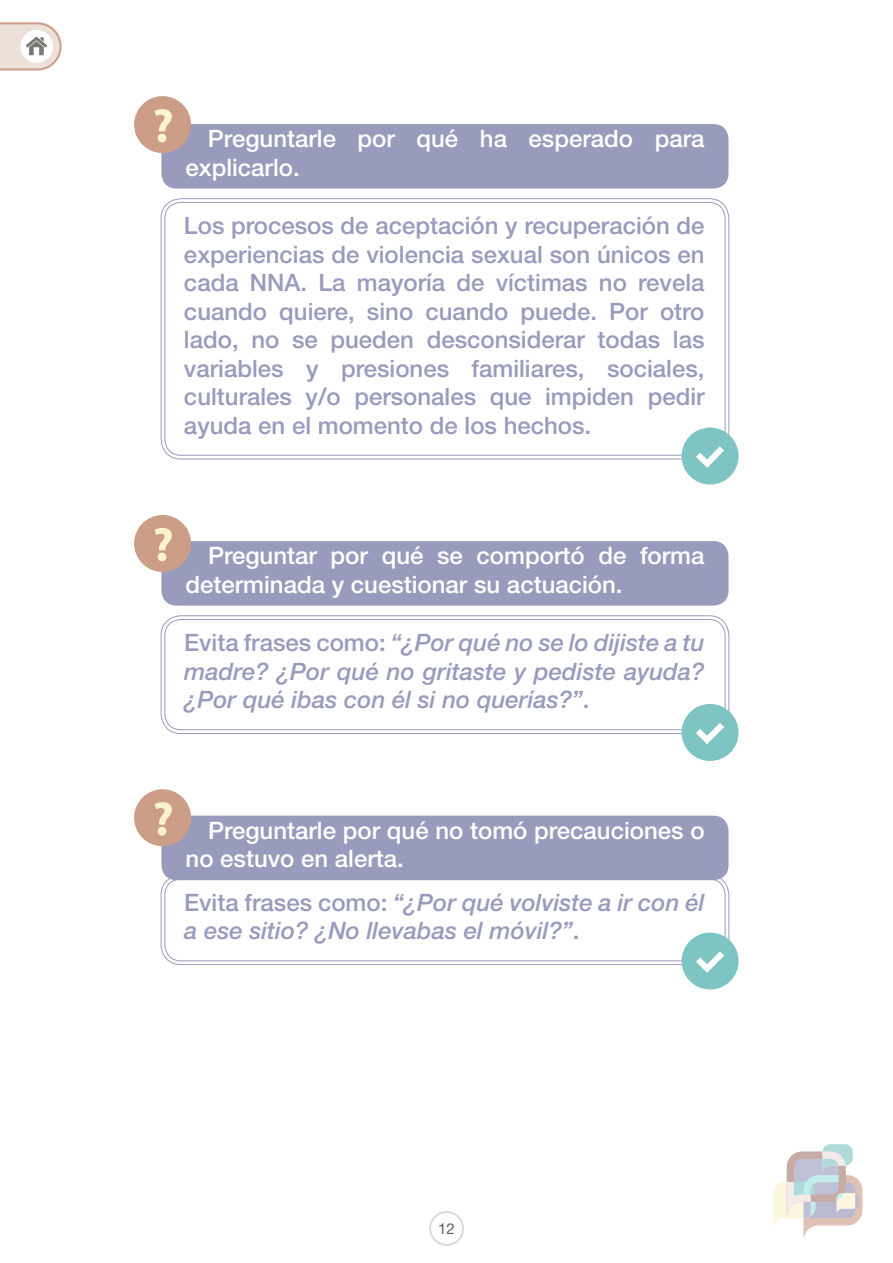
<style>
.page{position:relative;width:893px;height:1263px;background:#fff}
.page>*{position:absolute;margin:0;border:0;box-sizing:border-box;transform-origin:0 0}
.t1{font:500 24px/28.5px "Helvetica Neue LT Std";color:#999bbd;text-align:justify}
.t2{font:italic 500 24px/28.5px "Helvetica Neue LT Std";color:#999bbd;text-align:justify}
.t3{font:500 24px/28.5px "Helvetica Neue LT Std";color:#fff}
.t4{font:15px "Helvetica Neue LT Std";color:#605e5e}
.s1{font-style:normal}
</style>
<div class="page">
<svg style="left:429px;top:1211px;width:35px;height:35px"></svg>
<svg style="left:773px;top:1144px;width:89px;height:95px"></svg>
<svg style="left:0;top:22px;width:62px;height:49px"></svg>
<div style="left:161px;top:124px;width:567px;height:65px;background:#999bbd;border-radius:15px"></div>
<div style="left:161px;top:198px;width:568px;height:261px;border:1px solid #999bbd;border-radius:20px"></div>
<div style="left:164px;top:202px;width:561px;height:254px;border:1px solid #999bbd;border-radius:16px"></div>
<div style="left:161px;top:541px;width:567px;height:65px;background:#999bbd;border-radius:15px"></div>
<div style="left:161px;top:615px;width:568px;height:119px;border:1px solid #999bbd;border-radius:20px"></div>
<div style="left:164px;top:619px;width:561px;height:111px;border:1px solid #999bbd;border-radius:16px"></div>
<div style="left:161px;top:816px;width:567px;height:64px;background:#999bbd;border-radius:15px"></div>
<div style="left:161px;top:875px;width:568px;height:90px;border:1px solid #999bbd;border-radius:20px"></div>
<div style="left:164px;top:879px;width:561px;height:82px;border:1px solid #999bbd;border-radius:16px"></div>
<div style="left:134px;top:96px;width:57px;height:57px;background:#cc9e87;border-radius:50%"></div>
<svg style="left:155px;top:109px;width:17px;height:22px"></svg>
<div style="left:158px;top:134px;width:8px;height:8px;background:#fcf2cc;border-radius:50%"></div>
<div style="left:682px;top:932px;width:57px;height:57px;background:#7dc4c2;border-radius:50%"></div>
<svg style="left:696px;top:951px;width:28px;height:22px"></svg>
<div style="left:134px;top:515px;width:57px;height:57px;background:#cc9e87;border-radius:50%"></div>
<svg style="left:155px;top:528px;width:17px;height:22px"></svg>
<div style="left:158px;top:552px;width:8px;height:9px;background:#fcf2cc;border-radius:50%"></div>
<div style="left:134px;top:789px;width:57px;height:57px;background:#cc9e87;border-radius:50%"></div>
<svg style="left:155px;top:802px;width:17px;height:22px"></svg>
<div style="left:158px;top:827px;width:8px;height:8px;background:#fcf2cc;border-radius:50%"></div>
<div style="left:682px;top:704px;width:57px;height:57px;background:#7dc4c2;border-radius:50%"></div>
<svg style="left:696px;top:723px;width:28px;height:21px"></svg>
<div style="left:681px;top:427px;width:58px;height:58px;background:#7dc4c2;border-radius:50%"></div>
<svg style="left:696px;top:446px;width:28px;height:22px"></svg>
<h4 class="t3" style="left:185px;top:124px;width:520px;text-indent:22px">Preguntarle por qué ha esperado para explicarlo.</h4>
<p class="t1" style="left:184px;top:211px;width:522px">Los procesos de aceptación y recuperación de experiencias de violencia sexual son únicos en cada NNA. La mayoría de víctimas no revela cuando quiere, sino cuando puede. Por otro lado, no se pueden desconsiderar todas las variables y presiones familiares, sociales, culturales y/o personales que impiden pedir ayuda en el momento de los hechos.</p>
<h4 class="t3" style="left:185px;top:541px;width:520px;text-indent:22px">Preguntar por qué se comportó de forma determinada y cuestionar su actuación.</h4>
<p class="t2" style="left:184px;top:628px;width:522px"><span class="s1">Evita frases como:</span> “¿Por qué no se lo dijiste a tu madre? ¿Por qué no gritaste y pediste ayuda? ¿Por qué ibas con él si no querías?”<span class="s1">.</span></p>
<h4 class="t3" style="left:186px;top:816px;width:520px;text-indent:22px">Preguntarle por qué no tomó precauciones o no estuvo en alerta.</h4>
<p class="t2" style="left:184px;top:888px;width:522px"><span class="s1">Evita frases como:</span> “¿Por qué volviste a ir con él a ese sitio? ¿No llevabas el móvil?”<span class="s1">.</span></p>
<p class="t4" style="left:438px;top:1219px;width:18px">12</p>
</div>
